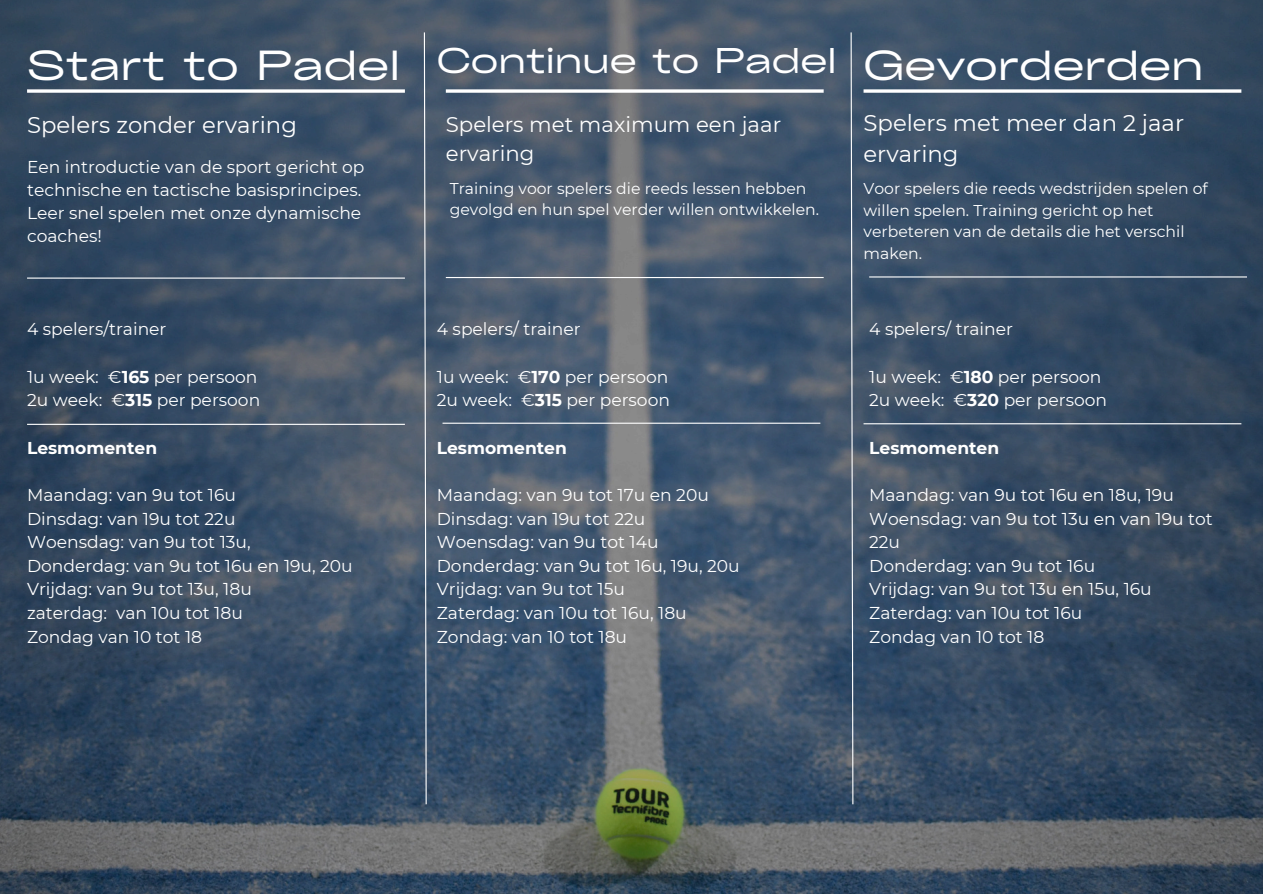
<style>
.page{position:relative;width:1263px;height:894px;background:#fff}
.page>*{position:absolute;margin:0;border:0;box-sizing:border-box;transform-origin:0 0}
.t1{font:40.2px "Cy Grotesk Grand";color:#fff}
.t2{font:34.2px "Cy Grotesk Grand";color:#fff}
.t3{font:22.8px/31.3px "Montserrat";color:#fff}
.t4{font:21.3px/29.2px "Montserrat";color:#fff}
.t5{font:17.1px/23px "Montserrat";color:#fff}
.t6{font:700 17.1px "Montserrat";color:#fff}
.t7{font:15.6px/21.3px "Montserrat";color:#fff}
.s1{font-weight:700}
</style>
<div class="page">
<img style="left:0;top:0;width:1263px;height:893px">
<svg style="left:423px;top:31px;width:4px;height:774px;background:#7a8695"></svg>
<svg style="left:850px;top:31px;width:4px;height:774px;background:#768494"></svg>
<hr style="left:27px;top:423px;width:378px;height:2px;background:#fff">
<hr style="left:27px;top:277px;width:378px;height:1px;background:#fff">
<svg style="left:27px;top:89px;width:378px;height:4px"></svg>
<hr style="left:446px;top:277px;width:378px;height:1px;background:#fff">
<svg style="left:446px;top:89px;width:378px;height:4px"></svg>
<hr style="left:863px;top:423px;width:378px;height:1px;background:#fff">
<hr style="left:869px;top:276px;width:378px;height:1px;background:#fff">
<svg style="left:863px;top:89px;width:378px;height:4px"></svg>
<hr style="left:442px;top:422px;width:378px;height:1px;background:#fff">
<p class="t1" style="left:27px;top:39px;width:375px">Start to Padel</p>
<h1 class="t3" style="left:27px;top:109px;width:271px">Spelers zonder ervaring</h1>
<h3 class="t5" style="left:27px;top:156px;width:339px">Een introductie van de sport gericht op technische en tactische basisprincipes.</h3>
<p class="t5" style="left:27px;top:202px;width:336px">Leer snel spelen met onze dynamische coaches!</p>
<p class="t5" style="left:27px;top:317px;width:141px">4 spelers/trainer</p>
<p class="t5" style="left:27px;top:365px;width:232px">1u week: €<span class="s1">165</span> per persoon</p>
<p class="t5" style="left:27px;top:388px;width:235px">2u week: €<span class="s1">315</span> per persoon</p>
<h4 class="t6" style="left:27px;top:437px;width:132px">Lesmomenten</h4>
<p class="t5" style="left:27px;top:483px;width:210px">Maandag: van 9u tot 16u</p>
<p class="t5" style="left:27px;top:506px;width:210px">Dinsdag: van 19u tot 22u</p>
<p class="t5" style="left:27px;top:530px;width:225px">Woensdag: van 9u tot 13u,</p>
<p class="t5" style="left:27px;top:554px;width:327px">Donderdag: van 9u tot 16u en 19u, 20u</p>
<p class="t5" style="left:27px;top:577px;width:226px">Vrijdag: van 9u tot 13u, 18u</p>
<p class="t5" style="left:27px;top:601px;width:217px">zaterdag: van 10u tot 18u</p>
<p class="t5" style="left:27px;top:625px;width:177px">Zondag van 10 tot 18</p>
<h1 class="t2" style="left:437px;top:39px;width:401px">Continue to Padel</h1>
<h2 class="t4" style="left:446px;top:109px;width:337px">Spelers met maximum een jaar ervaring</h2>
<p class="t7" style="left:450px;top:177px;width:371px">Training voor spelers die reeds lessen hebben gevolgd en hun spel verder willen ontwikkelen.</p>
<h3 class="t5" style="left:437px;top:317px;width:145px">4 spelers/ trainer</h3>
<h3 class="t5" style="left:437px;top:365px;width:233px">1u week: €<span class="s1">170</span> per persoon</h3>
<p class="t5" style="left:437px;top:388px;width:235px">2u week: €<span class="s1">315</span> per persoon</p>
<p class="t6" style="left:437px;top:437px;width:132px">Lesmomenten</p>
<p class="t5" style="left:437px;top:483px;width:274px">Maandag: van 9u tot 17u en 20u</p>
<p class="t5" style="left:437px;top:506px;width:210px">Dinsdag: van 19u tot 22u</p>
<p class="t5" style="left:437px;top:530px;width:223px">Woensdag: van 9u tot 14u</p>
<h4 class="t5" style="left:437px;top:554px;width:304px">Donderdag: van 9u tot 16u, 19u, 20u</h4>
<p class="t5" style="left:437px;top:577px;width:190px">Vrijdag: van 9u tot 15u</p>
<p class="t5" style="left:437px;top:601px;width:251px">Zaterdag: van 10u tot 16u, 18u</p>
<p class="t5" style="left:437px;top:625px;width:192px">Zondag: van 10 tot 18u</p>
<p class="t1" style="left:863px;top:39px;width:341px">Gevorderden</p>
<p class="t3" style="left:863px;top:107px;width:322px">Spelers met meer dan 2 jaar ervaring</p>
<p class="t7" style="left:863px;top:178px;width:346px">Voor spelers die reeds wedstrijden spelen of willen spelen. Training gericht op het verbeteren van de details die het verschil maken.</p>
<p class="t5" style="left:869px;top:317px;width:145px">4 spelers/ trainer</p>
<p class="t5" style="left:869px;top:365px;width:234px">1u week: €<span class="s1">180</span> per persoon</p>
<p class="t5" style="left:869px;top:388px;width:240px">2u week: €<span class="s1">320</span> per persoon</p>
<p class="t6" style="left:869px;top:437px;width:132px">Lesmomenten</p>
<p class="t5" style="left:869px;top:483px;width:306px">Maandag: van 9u tot 16u en 18u, 19u</p>
<h4 class="t5" style="left:869px;top:506px;width:345px;line-height:23.7px">Woensdag: van 9u tot 13u en van 19u tot<br>22u</h4>
<p class="t5" style="left:869px;top:554px;width:228px">Donderdag: van 9u tot 16u</p>
<p class="t5" style="left:869px;top:577px;width:284px">Vrijdag: van 9u tot 13u en 15u, 16u</p>
<p class="t5" style="left:869px;top:601px;width:215px">Zaterdag: van 10u tot 16u</p>
<p class="t5" style="left:869px;top:625px;width:177px">Zondag van 10 tot 18</p>
</div>
